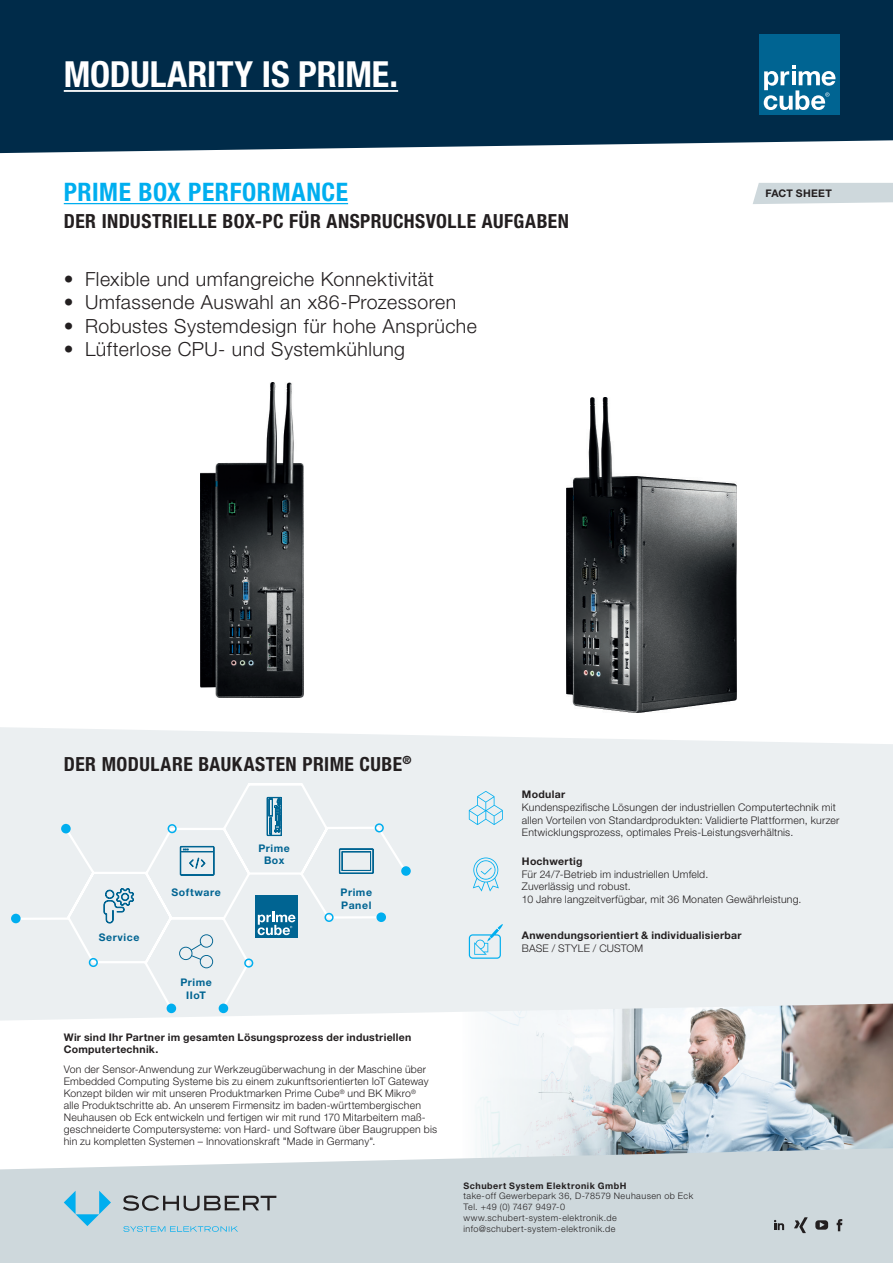
<style>
.page{position:relative;width:893px;height:1263px;background:#fff}
.page>*{position:absolute;margin:0;border:0;box-sizing:border-box;transform-origin:0 0}
.t1{font:700 condensed 36px "Helvetica Neue LT Std";letter-spacing:-.005em;color:#fff}
.t2{font:700 condensed 25.5px "Helvetica Neue LT Std";letter-spacing:.02em;color:#00aeef}
.t3{font:300 19.5px "Helvetica Neue LT Std";letter-spacing:.025em;color:#231f20}
.t4{font:700 condensed 19.5px "Helvetica Neue LT Std";letter-spacing:.025em;color:#231f20}
.t5{font:300 10.5px/12px "Helvetica Neue LT Std";letter-spacing:.02em;color:#231f20}
.t6{font:700 10.5px/12px "Helvetica Neue LT Std";letter-spacing:.03em;color:#231f20}
.t7{font:700 10.5px "Helvetica Neue LT Std";letter-spacing:.05em;color:#006492}
.t8{font:300 9px "Helvetica Neue LT Std";letter-spacing:.05em;color:#231f20}
.t9{font:700 9px "Helvetica Neue LT Std";letter-spacing:.055em;color:#231f20}
</style>
<div class="page">
<img style="left:475px;top:1020px;width:418px;height:128px">
<svg style="left:0;top:727px;width:893px;height:293px;background:#ebeef0"></svg>
<div style="left:14px;top:781px;width:394px;height:230px;background:#ebeff1"></div>
<div style="left:61px;top:824px;width:10px;height:9px;background:#00aeef;border-radius:50%"></div>
<div style="left:11px;top:914px;width:10px;height:9px;background:#00aeef;border-radius:50%"></div>
<div style="left:167px;top:1003px;width:9px;height:10px;background:#00aeef;border-radius:50%"></div>
<div style="left:219px;top:1003px;width:9px;height:10px;background:#00aeef;border-radius:50%"></div>
<div style="left:89px;top:958px;width:9px;height:9px;border:2px solid #00aeef;border-radius:50%"></div>
<div style="left:168px;top:824px;width:9px;height:9px;border:2px solid #00aeef;border-radius:50%"></div>
<div style="left:244px;top:958px;width:9px;height:9px;border:2px solid #00aeef;border-radius:50%"></div>
<div style="left:324px;top:913px;width:10px;height:9px;border:2px solid #00aeef;border-radius:50%"></div>
<div style="left:375px;top:823px;width:9px;height:9px;border:2px solid #00aeef;border-radius:50%"></div>
<div style="left:376px;top:912px;width:10px;height:10px;background:#00aeef;border-radius:50%"></div>
<div style="left:401px;top:866px;width:10px;height:10px;background:#00aeef;border-radius:50%"></div>
<svg style="left:753px;top:183px;width:140px;height:21px;background:#d0dadd"></svg>
<svg style="left:0;top:1148px;width:893px;height:115px;background:#d1dade"></svg>
<div style="left:0;top:0;width:893px;height:153px;background:#002b49"></div>
<hr style="left:64px;top:90px;width:334px;height:2px;background:#fff">
<div style="left:759px;top:34px;width:81px;height:81px;background:#006492"></div>
<svg style="left:764px;top:65px;width:72px;height:45px"></svg>
<hr style="left:64px;top:203px;width:284px;height:1px;background:#00aeef">
<svg style="left:815px;top:1220px;width:13px;height:10px"></svg>
<svg style="left:774px;top:1220px;width:10px;height:10px"></svg>
<svg style="left:794px;top:1217px;width:14px;height:16px"></svg>
<svg style="left:837px;top:1219px;width:5px;height:12px"></svg>
<svg style="left:469px;top:791px;width:34px;height:34px"></svg>
<svg style="left:473px;top:857px;width:26px;height:34px"></svg>
<svg style="left:469px;top:924px;width:34px;height:35px"></svg>
<svg style="left:180px;top:846px;width:34px;height:29px"></svg>
<svg style="left:104px;top:886px;width:30px;height:37px"></svg>
<svg style="left:179px;top:934px;width:34px;height:34px"></svg>
<svg style="left:267px;top:797px;width:15px;height:39px"></svg>
<svg style="left:339px;top:849px;width:34px;height:24px"></svg>
<div style="left:255px;top:895px;width:43px;height:43px;background:#006492"></div>
<svg style="left:258px;top:912px;width:37px;height:23px"></svg>
<svg style="left:123px;top:1195px;width:153px;height:16px;background:#969b9e"></svg>
<svg style="left:64px;top:1191px;width:47px;height:35px;background:#99cde0"></svg>
<svg style="left:123px;top:1226px;width:115px;height:6px"></svg>
<img style="left:201px;top:383px;width:103px;height:314px">
<img style="left:566px;top:398px;width:170px;height:314px">
<p class="t1" style="left:64px;top:53px;width:336px">MODULARITY IS PRIME.</p>
<p class="t2" style="left:64px;top:177px;width:286px">PRIME BOX PERFORMANCE</p>
<p class="t6" style="left:765px;top:187px;width:68px">FACT SHEET</p>
<p class="t4" style="left:64px;top:209px;width:507px">DER INDUSTRIELLE BOX-PC FÜR ANSPRUCHSVOLLE AUFGABEN</p>
<p class="t3" style="left:64px;top:267px;width:372px">• Flexible und umfangreiche Konnektivität</p>
<p class="t3" style="left:64px;top:291px;width:394px">• Umfassende Auswahl an x86-Prozessoren</p>
<p class="t3" style="left:64px;top:314px;width:415px">• Robustes Systemdesign für hohe Ansprüche</p>
<p class="t3" style="left:64px;top:337px;width:343px">• Lüfterlose CPU- und Systemkühlung</p>
<p class="t4" style="left:64px;top:752px;width:349px">DER MODULARE BAUKASTEN PRIME CUBE<sup>®</sup></p>
<p class="t7" style="left:99px;top:931px;width:42px">Service</p>
<p class="t7" style="left:172px;top:886px;width:51px">Software</p>
<p class="t7" style="left:180px;top:976px;width:33px">Prime</p>
<p class="t7" style="left:186px;top:989px;width:21px">IIoT</p>
<p class="t7" style="left:258px;top:841px;width:33px">Prime</p>
<p class="t7" style="left:264px;top:854px;width:22px">Box</p>
<p class="t7" style="left:341px;top:886px;width:33px">Prime</p>
<p class="t7" style="left:341px;top:899px;width:32px">Panel</p>
<p class="t6" style="left:64px;top:1031px;width:349px">Wir sind Ihr Partner im gesamten Lösungsprozess der industriellen<br>Computertechnik.</p>
<p class="t5" style="left:64px;top:1063px;width:375px">Von der Sensor-Anwendung zur Werkzeugüberwachung in der Maschine über Embedded Computing Systeme bis zu einem zukunftsorientierten IoT Gateway Konzept bilden wir mit unseren Produktmarken Prime Cube<sup>®</sup> und BK Mikro<sup>®<br></sup>alle Produktschritte ab. An unserem Firmensitz im baden-württembergischen Neuhausen ob Eck entwickeln und fertigen wir mit rund 170 Mitarbeitern maß&shy;geschneiderte Computersysteme: von Hard- und Software über Baugruppen bis hin zu kompletten Systemen – Innovationskraft "Made in Germany".</p>
<p class="t6" style="left:522px;top:788px;width:45px">Modular</p>
<p class="t5" style="left:522px;top:801px;width:319px;line-height:12.6px">Kundenspezifische Lösungen der industriellen Computertechnik mit allen Vorteilen von Standardprodukten: Validierte Plattformen, kurzer<br>Entwicklungsprozess, optimales Preis-Leistungsverhältnis.</p>
<p class="t6" style="left:522px;top:855px;width:62px">Hochwertig</p>
<p class="t5" style="left:522px;top:868px;width:188px">Für 24/7-Betrieb im industriellen Umfeld.</p>
<p class="t5" style="left:522px;top:880px;width:110px">Zuverlässig und robust.</p>
<p class="t5" style="left:522px;top:893px;width:281px">10 Jahre langzeitverfügbar, mit 36 Monaten Gewährleistung.</p>
<p class="t6" style="left:522px;top:929px;width:221px">Anwendungsorientiert &amp; individualisierbar</p>
<p class="t5" style="left:522px;top:941px;width:123px">BASE / STYLE / CUSTOM</p>
<p class="t9" style="left:463px;top:1180px;width:165px">Schubert System Elektronik GmbH</p>
<p class="t8" style="left:463px;top:1191px;width:231px">take-off Gewerbepark 36, D-78579 Neuhausen ob Eck</p>
<p class="t8" style="left:463px;top:1201px;width:103px">Tel. +49 (0) 7467 9497-0</p>
<p class="t8" style="left:463px;top:1212px;width:155px">www.schubert-system-elektronik.de</p>
<p class="t8" style="left:463px;top:1223px;width:154px">info@schubert-system-elektronik.de</p>
</div>
